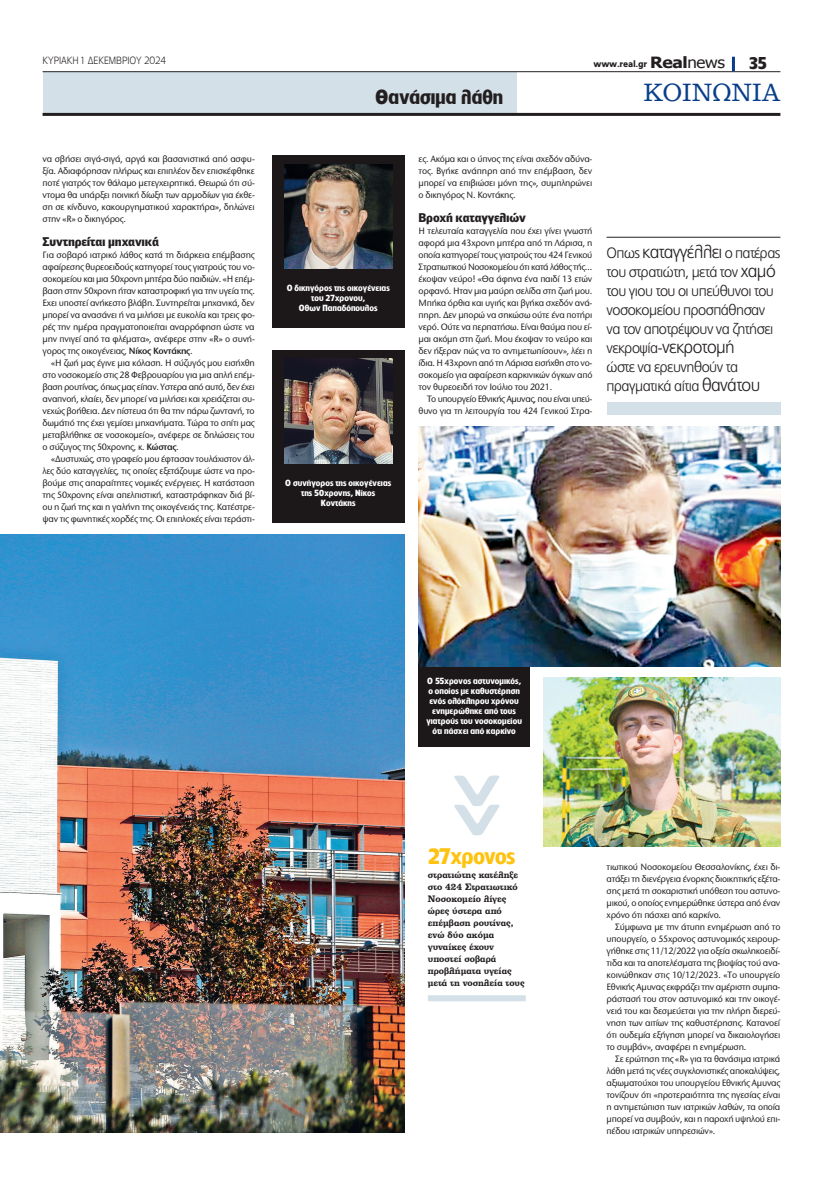
<style>
.page{position:relative;width:823px;height:1191px;background:#fff}
.page>*{position:absolute;margin:0;border:0;box-sizing:border-box;transform-origin:0 0}
.t1{font:24px "PF Clarendon";color:#083e89;scale:.96 1}
.t2{font:700 21px "PF Lounge";letter-spacing:-.02em;color:#fec210}
.t3{font:700 19px "PF Lounge";color:#231f20}
.t4{font:700 16px "PF Lounge";color:#231f20}
.t5{font:300 15px/19px "PF Catalog";letter-spacing:-.035em;color:#231f20}
.t6{font:900 12px "PF Bell Gothic Text";letter-spacing:-.015em;color:#231f20}
.t7{font:300 10px "PF Lounge";letter-spacing:-.005em;color:#231f20;scale:.96 1}
.t8{font:500 9.6px/12px "Stone Sans ITC Hel";letter-spacing:-.025em;color:#231f20;text-align:justify;scale:.96 1}
.t9{font:500 9.6px/12px "Stone Sans ITC Hel";letter-spacing:-.045em;color:#231f20;text-align:right;scale:.96 1}
.t10{font:700 9px/12px "PF Clarendon";color:#231f20;scale:.94 1}
.t11{font:900 9px "PF Catalog";letter-spacing:-.02em;color:#231f20;scale:.96 1}
.t12{font:700 8.3px/10px "PF Lounge";letter-spacing:.01em;color:#fff;text-align:center}
.s1{font-weight:600}
.s2{font-family:"Tahoma";font-weight:700;font-size:15.5px}
.s3{font-family:"Tahoma";font-weight:400;font-size:15.5px}
.s4{font-size:18px}
</style>
<div class="page">
<div style="left:43px;top:72px;width:473px;height:41px;background:#d4e0e7"></div>
<hr style="left:43px;top:71px;width:737px;height:1px;background:#231f20">
<hr style="left:43px;top:113px;width:737px;height:3px;background:#231f20">
<hr style="left:731px;top:57px;width:3px;height:14px;background:#083e89">
<div style="left:418px;top:426px;width:111px;height:321px;background:#1c1819"></div>
<img style="left:0;top:534px;width:404px;height:598px">
<img style="left:418px;top:426px;width:362px;height:240px">
<div style="left:272px;top:156px;width:132px;height:172px;background:#1c1819"></div>
<img style="left:284px;top:164px;width:108px;height:105px">
<div style="left:272px;top:350px;width:132px;height:172px;background:#1c1819"></div>
<img style="left:284px;top:359px;width:108px;height:104px">
<div style="left:606px;top:403px;width:174px;height:12px;background:#d4e0e7"></div>
<hr style="left:606px;top:237px;width:174px;height:1px;background:#231f20">
<img style="left:543px;top:678px;width:237px;height:168px">
<div style="left:427px;top:995px;width:98px;height:6px;background:#d4e0e7"></div>
<svg style="left:454px;top:775px;width:45px;height:60px"></svg>
<p class="t7" style="left:43px;top:55px;width:130px">ΚΥΡΙΑΚΗ 1 ΔΕΚΕΜΒΡΙΟΥ 2024</p>
<p class="t8" style="left:43px;top:153px;width:222px">να σβήσει σιγά-σιγά, αργά και βασανιστικά από ασφυ&shy;ξία. Αδιαφόρησαν πλήρως και επιπλέον δεν επισκέφθηκε ποτέ γιατρός τον θάλαμο μετεγχειρητικά. Θεωρώ ότι σύ&shy;ντομα θα υπάρξει ποινική δίωξη των αρμοδίων για έκθε&shy;ση σε κίνδυνο, κακουργηματικού χαρακτήρα», δηλώνει στην «R» ο δικηγόρος.</p>
<p class="t6" style="left:43px;top:234px;width:118px">Συντηρείται μηχανικά</p>
<p class="t8" style="left:43px;top:249px;width:222px">Για σοβαρό ιατρικό λάθος κατά τη διάρκεια επέμβασης αφαίρεσης θυρεοειδούς κατηγορεί τους γιατρούς του νο&shy;σοκομείου και μια 50χρονη μητέρα δύο παιδιών. «Η επέμ&shy;βαση στην 50χρονη ήταν καταστροφική για την υγεία της.<br>Εχει υποστεί ανήκεστο βλάβη. Συντηρείται μηχανικά, δεν μπορεί να ανασάνει ή να μιλήσει με ευκολία και τρεις φο&shy;ρές την ημέρα πραγματοποιείται αναρρόφηση ώστε να μην πνιγεί από τα φλέματα», ανέφερε στην «R» ο συνή&shy;γορος της οικογένειας, <span class="s1">Νίκος Κοντάκης</span>.</p>
<p class="t8" style="left:43px;top:357px;width:222px;text-indent:9px">«Η ζωή μας έγινε μια κόλαση. Η σύζυγός μου εισήχθη στο νοσοκομείο στις 28 Φεβρουαρίου για μια απλή επέμ&shy;βαση ρουτίνας, όπως μας είπαν. Υστερα από αυτό, δεν έχει αναπνοή, κλαίει, δεν μπορεί να μιλήσει και χρειάζεται συ&shy;νεχώς βοήθεια. Δεν πίστευα ότι θα την πάρω ζωντανή, το δωμάτιό της έχει γεμίσει μηχανήματα. Τώρα το σπίτι μας μεταβλήθηκε σε νοσοκομείο», ανέφερε σε δηλώσεις του ο σύζυγος της 50χρονης, κ. <span class="s1">Κώστας</span>.</p>
<p class="t8" style="left:43px;top:453px;width:222px;text-indent:9px">«Δυστυχώς, στο γραφείο μου έφτασαν τουλάχιστον άλ&shy;λες δύο καταγγελίες, τις οποίες εξετάζουμε ώστε να προ&shy;βούμε στις απαραίτητες νομικές ενέργειες. Η κατάσταση της 50χρονης είναι απελπιστική, καταστράφηκαν διά βί&shy;ου η ζωή της και η γαλήνη της οικογένειάς της. Κατέστρε&shy;ψαν τις φωνητικές χορδές της. Οι επιπλοκές είναι τεράστι-</p>
<p class="t11" style="left:593px;top:59px;width:138px">www.real.gr <span class="s2">Real</span><span class="s3">news</span></p>
<h3 class="t4" style="left:748px;top:54px;width:20px">35</h3>
<h3 class="t3" style="left:375px;top:86px;width:129px">Θανάσιμα λάθη</h3>
<h1 class="t1" style="left:643px;top:80px;width:144px">ΚΟΙΝΩΝΙΑ</h1>
<p class="t12" style="left:286px;top:283px;width:105px">Ο δικηγόρος της οικογένειας του 27χρονου,<br>Οθων Παπαδόπουλος</p>
<p class="t12" style="left:285px;top:477px;width:107px">Ο συνήγορος της οικογένειας της 50χρονης, Νίκος<br>Κοντάκης</p>
<p class="t8" style="left:418px;top:153px;width:182px">ες. Ακόμα και ο ύπνος της είναι σχεδόν αδύνα&shy;τος. Βγήκε ανάπηρη από την επέμβαση, δεν μπορεί να επιβιώσει μόνη της», συμπληρώνει ο δικηγόρος Ν. Κοντάκης.</p>
<p class="t6" style="left:418px;top:210px;width:109px">Βροχή καταγγελιών</p>
<p class="t8" style="left:418px;top:225px;width:182px">Η τελευταία καταγγελία που έχει γίνει γνωστή αφορά μια 43χρονη μητέρα από τη Λάρισα, η οποία κατηγορεί τους γιατρούς του 424 Γενικού Στρατιωτικού Νοσοκομείου ότι κατά λάθος τής… έκοψαν νεύρο! «Θα άφηνα ένα παιδί 13 ετών ορφανό. Ηταν μια μαύρη σελίδα στη ζωή μου.<br>Μπήκα όρθια και υγιής και βγήκα σχεδόν ανά&shy;πηρη. Δεν μπορώ να σηκώσω ούτε ένα ποτήρι νερό. Ούτε να περπατήσω. Είναι θαύμα που εί&shy;μαι ακόμη στη ζωή. Μου έκοψαν το νεύρο και δεν ήξεραν πώς να το αντιμετωπίσουν», λέει η ίδια. Η 43χρονη από τη Λάρισα εισήχθη στο νο&shy;σοκομείο για αφαίρεση καρκινικών όγκων από τον θυρεοειδή τον Ιούλιο του 2021.</p>
<p class="t9" style="left:418px;top:393px;width:182px">Το υπουργείο Εθνικής Αμυνας, που είναι υπεύ&shy;θυνο για τη λειτουργία του 424 Γενικού Στρα-</p>
<h3 class="t5" style="left:606px;top:244px;width:175px">Οπως <span class="s4">καταγγέλλει</span> ο πατέρας του στρατιώτη, μετά τον <span class="s4">χαμό </span>του γιου του οι υπεύθυνοι του νοσοκομείου προσπάθησαν να τον αποτρέψουν να ζητήσει νεκροψία-<span class="s4">νεκροτομή<br></span>ώστε να ερευνηθούν τα πραγματικά αίτια <span class="s4">θανάτου</span></h3>
<p class="t12" style="left:426px;top:676px;width:97px">Ο 55χρονος αστυνομικός, ο οποίος με καθυστέρηση ενός ολόκληρου χρόνου ενημερώθηκε από τους γιατρούς του νοσοκομείου ότι πάσχει από καρκίνο</p>
<h2 class="t2" style="left:427px;top:843px;width:89px">27χρονος</h2>
<p class="t10" style="left:427px;top:869px;width:104px">στρατιώτης κατέληξε στο 424 Στρατιωτικό<br>Νοσοκομείο λίγες ώρες ύστερα από επέμβαση ρουτίνας, ενώ δύο ακόμα γυναίκες έχουν υποστεί σοβαρά προβλήματα υγείας μετά τη νοσηλεία τους</p>
<p class="t8" style="left:606px;top:861px;width:182px">τιωτικού Νοσοκομείου Θεσσαλονίκης, έχει δι&shy;ατάξει τη διενέργεια ένορκης διοικητικής εξέτα&shy;σης μετά τη σοκαριστική υπόθεση του αστυνο&shy;μικού, ο οποίος ενημερώθηκε ύστερα από έναν χρόνο ότι πάσχει από καρκίνο.</p>
<p class="t8" style="left:606px;top:921px;width:182px;text-indent:9px">Σύμφωνα με την άτυπη ενημέρωση από το υπουργείο, ο 55χρονος αστυνομικός χειρουρ&shy;γήθηκε στις 11/12/2022 για οξεία σκωληκοειδί&shy;τιδα και τα αποτελέσματα της βιοψίας τού ανα&shy;κοινώθηκαν στις 10/12/2023. «Το υπουργείο Εθνικής Αμυνας εκφράζει την αμέριστη συμπα&shy;ράστασή του στον αστυνομικό και την οικογέ&shy;νειά του και δεσμεύεται για την πλήρη διερεύ&shy;νηση των αιτίων της καθυστέρησης. Κατανοεί ότι ουδεμία εξήγηση μπορεί να δικαιολογήσει το συμβάν», αναφέρει η ενημέρωση.</p>
<p class="t8" style="left:606px;top:1053px;width:182px;text-indent:9px">Σε ερώτηση της «R» για τα θανάσιμα ιατρικά λάθη μετά τις νέες συγκλονιστικές αποκαλύψεις, αξιωματούχοι του υπουργείου Εθνικής Αμυνας τονίζουν ότι «προτεραιότητα της ηγεσίας είναι η αντιμετώπιση των ιατρικών λαθών, τα οποία μπορεί να συμβούν, και η παροχή υψηλού επι&shy;πέδου ιατρικών υπηρεσιών».</p>
</div>
